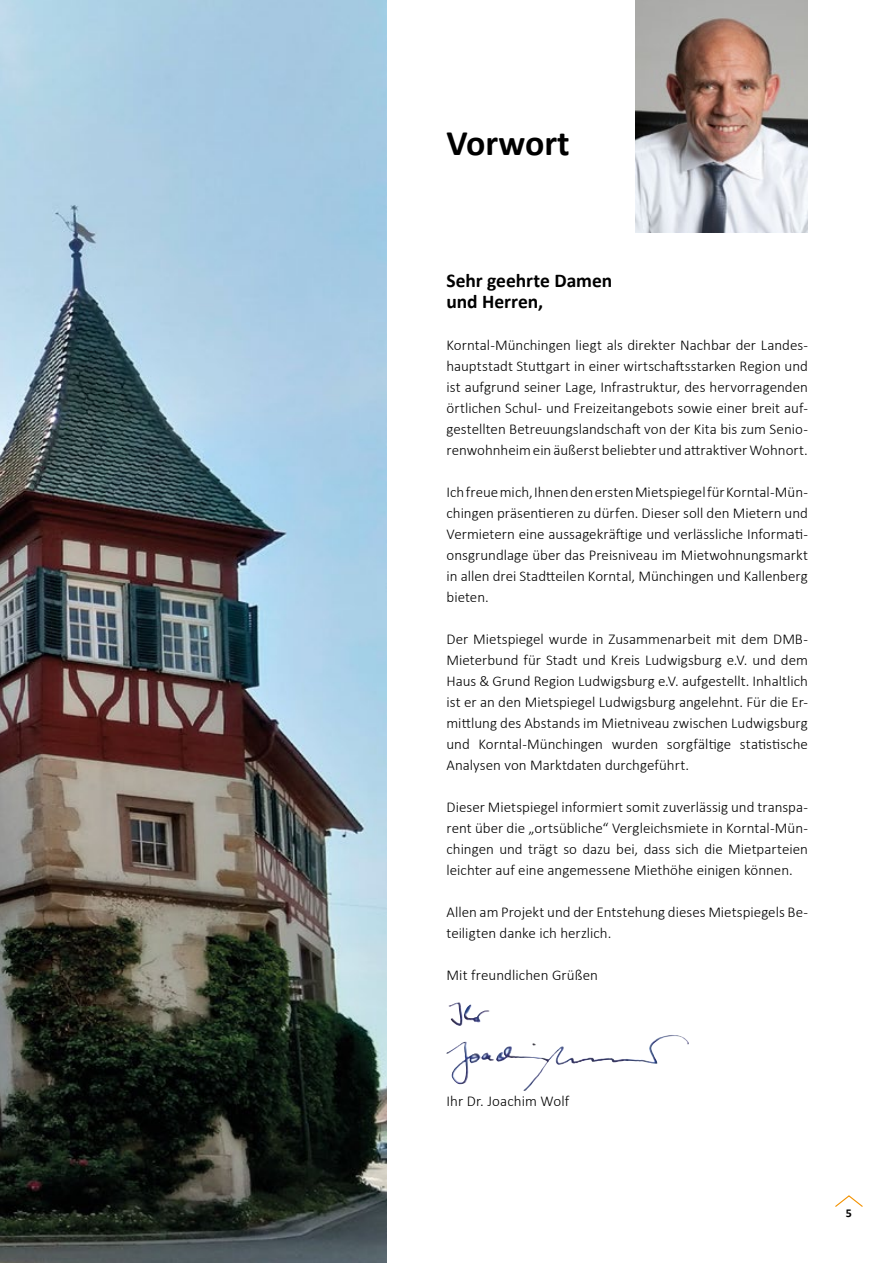
<style>
.page{position:relative;width:893px;height:1263px;background:#fff}
.page>*{position:absolute;margin:0;border:0;box-sizing:border-box;transform-origin:0 0}
.t1{font:700 36px "Calibri";color:#000}
.t2{font:700 19.5px/21px "Calibri";letter-spacing:-.005em;color:#000}
.t3{font:300 15px/21px "Calibri";color:#000;text-align:justify}
.t4{font:700 12px "Calibri";color:#000}
</style>
<div class="page">
<svg style="left:835px;top:1195px;width:28px;height:12px"></svg>
<img style="left:448px;top:1002px;width:213px;height:61px">
<img style="left:0;top:0;width:387px;height:1263px">
<img style="left:635px;top:0;width:173px;height:232px">
<h1 class="t1" style="left:446px;top:117px;width:125px">Vorwort</h1>
<h2 class="t2" style="left:446px;top:270px;width:167px">Sehr geehrte Damen und Herren,</h2>
<p class="t3" style="left:446px;top:335px;width:363px">Korntal-Münchingen liegt als direkter Nachbar der Landes&shy;hauptstadt Stuttgart in einer wirtschaftsstarken Region und ist aufgrund seiner Lage, Infrastruktur, des hervorragenden örtlichen Schul- und Freizeitangebots sowie einer breit auf&shy;gestellten Betreuungslandschaft von der Kita bis zum Senio&shy;renwohnheim ein äußerst beliebter und attraktiver Wohnort.</p>
<p class="t3" style="left:446px;top:482px;width:363px">Ich freue mich, Ihnen den ersten Mietspiegel für Korntal-Mün&shy;chingen präsentieren zu dürfen. Dieser soll den Mietern und Vermietern eine aussagekräftige und verlässliche Informati&shy;onsgrundlage über das Preisniveau im Mietwohnungsmarkt in allen drei Stadtteilen Korntal, Münchingen und Kallenberg bieten.</p>
<p class="t3" style="left:446px;top:629px;width:363px">Der Mietspiegel wurde in Zusammenarbeit mit dem DMB-Mieterbund für Stadt und Kreis Ludwigsburg e.V. und dem Haus &amp; Grund Region Ludwigsburg e.V. aufgestellt. Inhaltlich ist er an den Mietspiegel Ludwigsburg angelehnt. Für die Er&shy;mittlung des Abstands im Mietniveau zwischen Ludwigsburg und Korntal-Münchingen wurden sorgfältige statistische Analysen von Marktdaten durchgeführt.</p>
<p class="t3" style="left:446px;top:797px;width:363px">Dieser Mietspiegel informiert somit zuverlässig und transpa&shy;rent über die „ortsübliche“ Vergleichsmiete in Korntal-Mün&shy;chingen und trägt so dazu bei, dass sich die Mietparteien leichter auf eine angemessene Miethöhe einigen können.</p>
<p class="t3" style="left:446px;top:902px;width:363px">Allen am Projekt und der Entstehung dieses Mietspiegels Be&shy;teiligten danke ich herzlich.</p>
<p class="t3" style="left:446px;top:965px;width:153px">Mit freundlichen Grüßen</p>
<p class="t3" style="left:446px;top:1091px;width:124px">Ihr Dr. Joachim Wolf</p>
<p class="t4" style="left:846px;top:1205px;width:8px">5</p>
</div>
